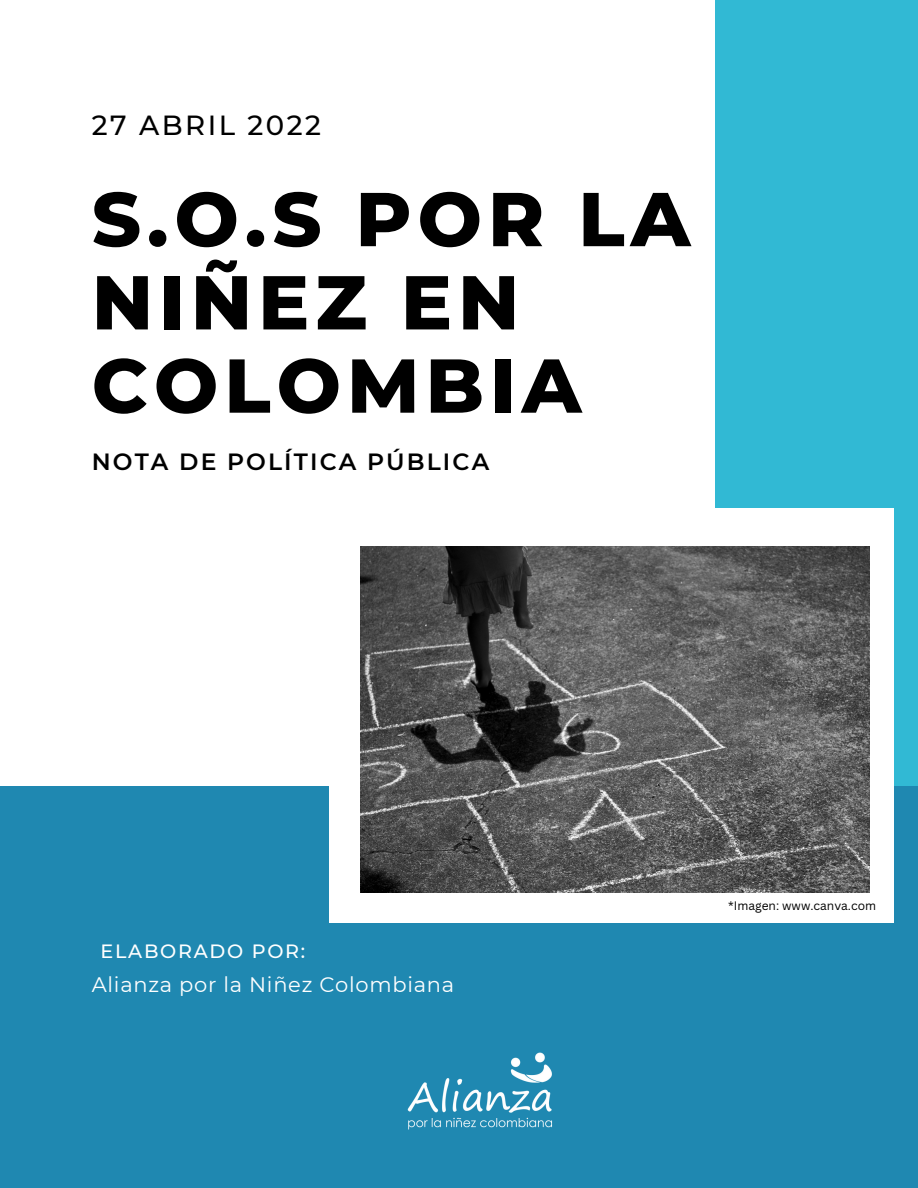
<style>
.page{position:relative;width:918px;height:1188px;background:#fff}
.page>*{position:absolute;margin:0;border:0;box-sizing:border-box;transform-origin:0 0}
.t1{font:800 76.2px/83.2px "Montserrat";letter-spacing:.08em;color:#000}
.t2{font:500 27.6px "Montserrat";letter-spacing:.09em;color:#000}
.t3{font:600 23.4px "Montserrat";letter-spacing:.09em;color:#000}
.t4{font:21px "Montserrat";letter-spacing:.035em;color:#fff}
.t5{font:500 19.2px "Montserrat";letter-spacing:.09em;color:#fff}
.t6{font:12px "Canva Sans";color:#000}
</style>
<div class="page">
<div style="left:716px;top:0;width:202px;height:1188px;background:#31b9d4"></div>
<div style="left:0;top:786px;width:918px;height:402px;background:#1f88b1"></div>
<div style="left:329px;top:509px;width:564px;height:414px;background:#fff"></div>
<img style="left:361px;top:546px;width:508px;height:347px">
<img style="left:407px;top:1052px;width:145px;height:78px">
<p class="t2" style="left:92px;top:108px;width:231px">27 ABRIL 2022</p>
<p class="t1" style="left:92px;top:177px;width:600px">S.O.S POR LA</p>
<p class="t1" style="left:92px;top:261px;width:491px">NIÑEZ EN<br>COLOMBIA</p>
<p class="t3" style="left:92px;top:448px;width:399px">NOTA DE POLÍTICA PÚBLICA</p>
<p class="t5" style="left:101px;top:939px;width:206px">ELABORADO POR:</p>
<p class="t4" style="left:92px;top:972px;width:364px">Alianza por la Niñez Colombiana</p>
<p class="t6" style="left:728px;top:897px;width:149px">*Imagen: www.canva.com</p>
</div>
